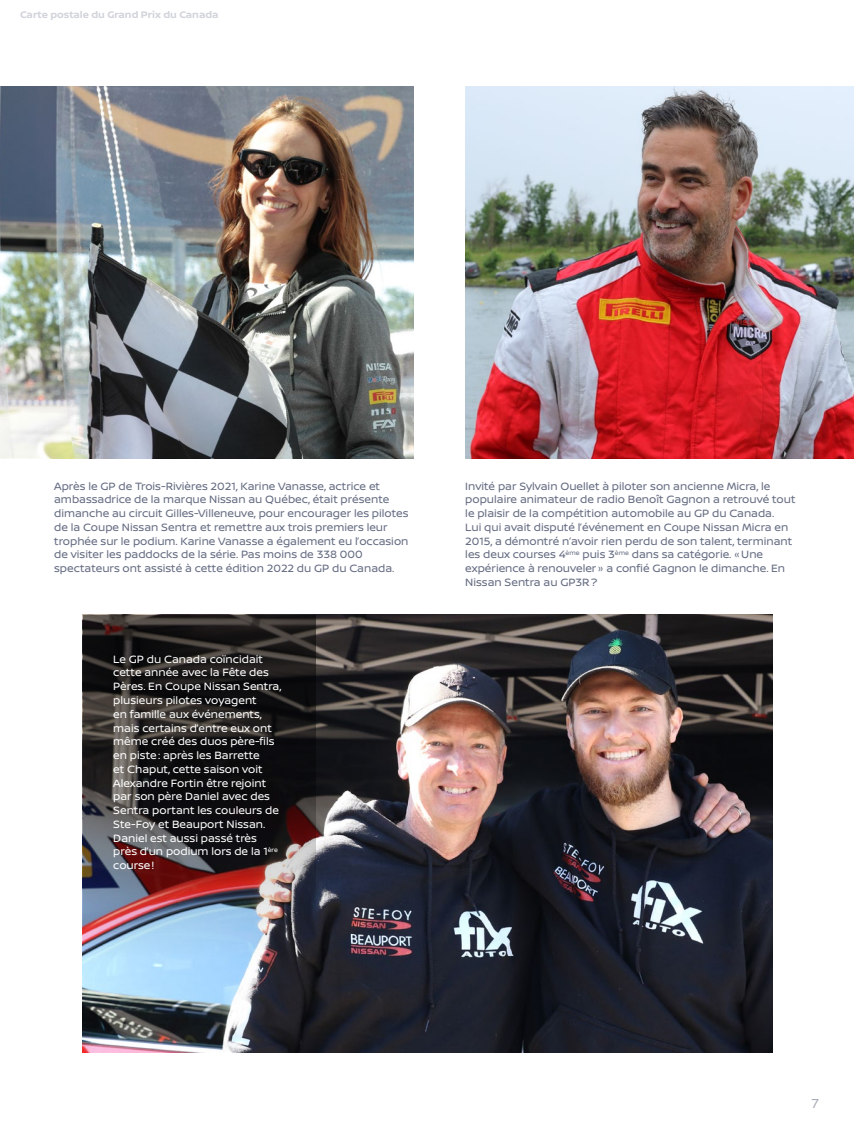
<style>
.page{position:relative;width:854px;height:1139px;background:#fff}
.page>*{position:absolute;margin:0;border:0;box-sizing:border-box;transform-origin:0 0}
.t1{font:13.88px "Nissan Brand";color:#a9adb9}
.Légende_2{font:11.25px/13.8px "Nissan Brand";color:#656c82}
.Légende_2-2{font:11.25px/13.8px "Nissan Brand";color:#fff}
.Ancre_de_texte__suit{font:700 10.12px "Nissan Brand";color:#d2d4db}
</style>
<div class="page">
<img style="left:465px;top:86px;width:388px;height:373px">
<img style="left:315px;top:614px;width:457px;height:438px">
<img style="left:0;top:86px;width:414px;height:373px">
<img style="left:83px;top:614px;width:232px;height:438px">
<p class="Ancre_de_texte__suit" style="left:20px;top:7px;width:200px">Carte postale du Grand Prix du Canada</p>
<p class="Légende_2" style="left:54px;top:478px;width:356px">Après le GP de Trois-Rivières 2021, Karine Vanasse, actrice et ambassadrice de la marque Nissan au Québec, était présente dimanche au circuit Gilles-Villeneuve, pour encourager les pilotes de la Coupe Nissan Sentra et remettre aux trois premiers leur trophée sur le podium. Karine Vanasse a également eu l’occasion de visiter les paddocks de la série. Pas moins de 338 000 spectateurs ont assisté à cette édition 2022 du GP du Canada.</p>
<p class="Légende_2-2" style="left:113px;top:651px;width:170px">Le GP du Canada coïncidait cette année avec la Fête des<br>Pères. En Coupe Nissan Sentra, plusieurs pilotes voyagent<br>en famille aux événements, mais certains d’entre eux ont même créé des duos père-fils en piste: après les Barrette<br>et Chaput, cette saison voit<br>Alexandre Fortin être rejoint par son père Daniel avec des<br>Sentra portant les couleurs de<br>Ste-Foy et Beauport Nissan.<br>Daniel est aussi passé très près d’un podium lors de la 1<sup>ère </sup>course!</p>
<p class="Légende_2" style="left:465px;top:478px;width:331px">Invité par Sylvain Ouellet à piloter son ancienne Micra, le populaire animateur de radio Benoît Gagnon a retrouvé tout le plaisir de la compétition automobile au GP du Canada.<br>Lui qui avait disputé l’événement en Coupe Nissan Micra en 2015, a démontré n’avoir rien perdu de son talent, terminant les deux courses 4<sup>ème</sup> puis 3<sup>ème</sup> dans sa catégorie. «Une expérience à renouveler» a confié Gagnon le dimanche. En Nissan Sentra au GP3R?</p>
<p class="t1" style="left:811px;top:1092px;width:9px">7</p>
</div>
